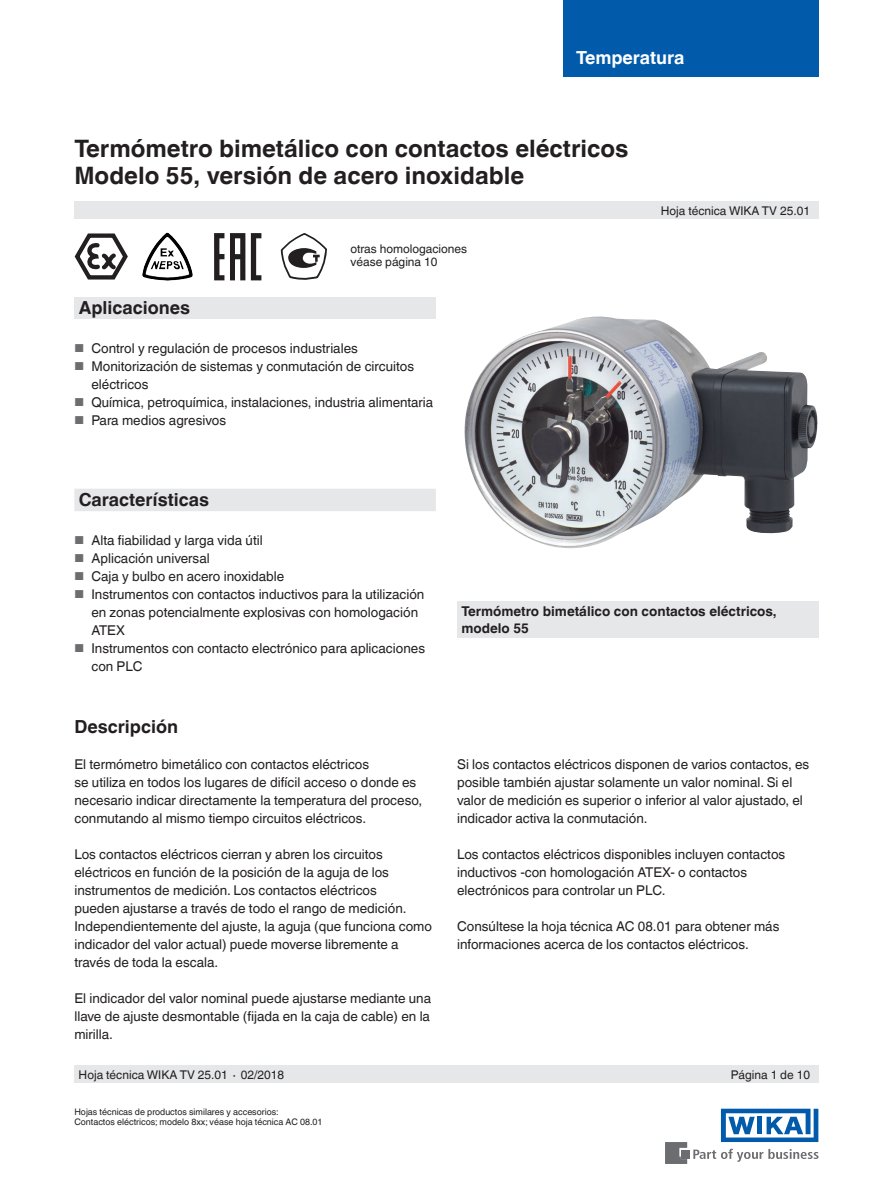
<style>
.page{position:relative;width:893px;height:1188px;background:#fff}
.page>*{position:absolute;margin:0;border:0;box-sizing:border-box;transform-origin:0 0}
.t1{font:700 24px/27px "Helvetica World";color:#231f20}
.t2{font:700 18px "Helvetica World";color:#231f20}
.t3{font:700 18px "Helvetica World";color:#fff}
.t4{font:13.5px/18px "Helvetica World";color:#231f20}
.t5{font:700 13.5px/18px "Helvetica World";color:#231f20}
.t6{font:12px/13.5px "Helvetica World";color:#231f20}
.t7{font:9px/10.5px "Helvetica World";color:#231f20}
.s1{font-size:11.55px;color:#6c6d70}
</style>
<div class="page">
<div style="left:74px;top:297px;width:362px;height:22px;background:#e6e7e9"></div>
<div style="left:74px;top:202px;width:745px;height:17px;background:#e6e7e9"></div>
<div style="left:74px;top:1066px;width:745px;height:17px;background:#e6e7e9"></div>
<svg style="left:693px;top:1149px;width:126px;height:13px"></svg>
<div style="left:682px;top:1150px;width:8px;height:8px;background:#6c6d70"></div>
<svg style="left:665px;top:1142px;width:22px;height:22px"></svg>
<svg style="left:721px;top:1109px;width:97px;height:33px"></svg>
<div style="left:563px;top:0;width:256px;height:77px;background:#015aaa"></div>
<img style="left:148px;top:233px;width:19px;height:25px">
<svg style="left:214px;top:233px;width:10px;height:47px"></svg>
<svg style="left:251px;top:233px;width:10px;height:47px"></svg>
<svg style="left:230px;top:233px;width:15px;height:47px"></svg>
<svg style="left:281px;top:233px;width:46px;height:47px"></svg>
<svg style="left:74px;top:233px;width:54px;height:47px"></svg>
<div style="left:74px;top:489px;width:362px;height:22px;background:#e6e7e9"></div>
<div style="left:457px;top:602px;width:362px;height:36px;background:#e6e7e9"></div>
<img style="left:465px;top:317px;width:352px;height:232px">
<h2 class="t3" style="left:576px;top:47px;width:110px">Temperatura</h2>
<h1 class="t1" style="left:74px;top:135px;width:556px">Termómetro bimetálico con contactos eléctricos<br>Modelo 55, versión de acero inoxidable</h1>
<p class="t6" style="left:350px;top:242px;width:118px">otras homologaciones véase página 10</p>
<h2 class="t2" style="left:79px;top:297px;width:113px">Aplicaciones</h2>
<p class="t4" style="left:74px;top:339px;width:285px"><span class="s1">■</span> Control y regulación de procesos industriales</p>
<p class="t4" style="left:91px;top:357px;width:324px;text-indent:-17px"><span class="s1">■</span> Monitorización de sistemas y conmutación de circuitos eléctricos</p>
<p class="t4" style="left:74px;top:393px;width:360px"><span class="s1">■</span> Química, petroquímica, instalaciones, industria alimentaria</p>
<p class="t4" style="left:74px;top:411px;width:153px"><span class="s1">■</span> Para medios agresivos</p>
<p class="t6" style="left:661px;top:204px;width:151px">Hoja técnica WIKA TV 25.01</p>
<h2 class="t2" style="left:79px;top:489px;width:132px">Características</h2>
<p class="t4" style="left:74px;top:531px;width:190px"><span class="s1">■</span> Alta fiabilidad y larga vida útil</p>
<p class="t4" style="left:74px;top:549px;width:137px"><span class="s1">■</span> Aplicación universal</p>
<p class="t4" style="left:74px;top:567px;width:211px"><span class="s1">■</span> Caja y bulbo en acero inoxidable</p>
<p class="t4" style="left:91px;top:585px;width:334px;text-indent:-17px"><span class="s1">■</span> Instrumentos con contactos inductivos para la utilización en zonas potencialmente explosivas con homologación<br>ATEX</p>
<p class="t4" style="left:91px;top:639px;width:335px;text-indent:-17px"><span class="s1">■</span> Instrumentos con contacto electrónico para aplicaciones con PLC</p>
<h2 class="t2" style="left:74px;top:716px;width:105px">Descripción</h2>
<p class="t4" style="left:74px;top:755px;width:349px">El termómetro bimetálico con contactos eléctricos<br>se utiliza en todos los lugares de difícil acceso o donde es necesario indicar directamente la temperatura del proceso, conmutando al mismo tiempo circuitos eléctricos.</p>
<p class="t4" style="left:74px;top:845px;width:359px">Los contactos eléctricos cierran y abren los circuitos eléctricos en función de la posición de la aguja de los instrumentos de medición. Los contactos eléctricos<br>pueden ajustarse a través de todo el rango de medición.<br>Independientemente del ajuste, la aguja (que funciona como indicador del valor actual) puede moverse libremente a través de toda la escala.</p>
<p class="t4" style="left:74px;top:989px;width:358px;text-align:justify">El indicador del valor nominal puede ajustarse mediante una llave de ajuste desmontable (fijada en la caja de cable) en la mirilla.</p>
<p class="t5" style="left:461px;top:602px;width:317px">Termómetro bimetálico con contactos eléctricos, modelo 55</p>
<p class="t4" style="left:457px;top:755px;width:354px">Si los contactos eléctricos disponen de varios contactos, es posible también ajustar solamente un valor nominal. Si el valor de medición es superior o inferior al valor ajustado, el indicador activa la conmutación.</p>
<p class="t4" style="left:457px;top:845px;width:330px">Los contactos eléctricos disponibles incluyen contactos inductivos -con homologación ATEX- o contactos electrónicos para controlar un PLC.</p>
<p class="t4" style="left:457px;top:917px;width:324px">Consúltese la hoja técnica AC 08.01 para obtener más informaciones acerca de los contactos eléctricos.</p>
<p class="t6" style="left:79px;top:1068px;width:207px">Hoja técnica WIKA TV 25.01 ∙ 02/2018</p>
<p class="t6" style="left:731px;top:1068px;width:81px">Página 1 de 10</p>
<p class="t7" style="left:74px;top:1107px;width:250px">Hojas técnicas de productos similares y accesorios:<br>Contactos eléctricos; modelo 8xx; véase hoja técnica AC 08.01</p>
</div>
